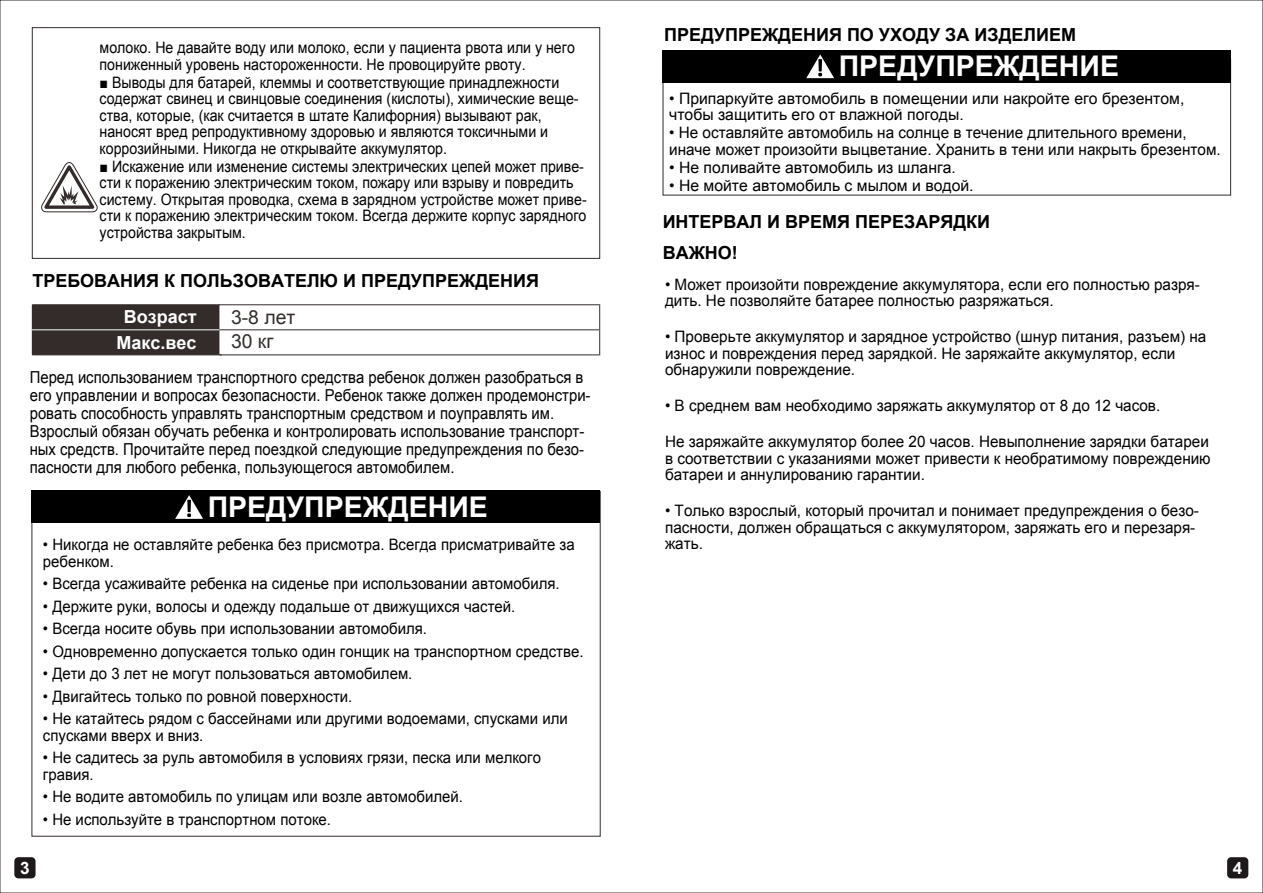
<style>
.page{position:relative;width:1263px;height:893px;background:#fff}
.page>*{position:absolute;margin:0;border:0;box-sizing:border-box;transform-origin:0 0}
.t1{font:700 28.5px "Arial";color:#fff}
.t2{font:19.35px "Arial";color:#332c2b}
.t3{font:700 18px/31.2px "Arial";color:#000}
.t4{font:700 18px "Arial";color:#fff}
.t5{font:700 17.1px "Arial";color:#fefefe}
.t6{font:16.5px/18px "Arial";color:#000;scale:.9 1}
.t7{font:15.75px/16.5px "Arial";color:#000}
.t8{font:15.75px/16.5px "Arial";color:#000;scale:.9 1}
.t9{font:15.75px/16.5px "Arial";color:#000;scale:.95 1}
</style>
<div class="page">
<div style="left:32px;top:27px;width:568px;height:232px;border:1px solid #332c2b"></div>
<svg style="left:41px;top:162px;width:57px;height:51px"></svg>
<hr style="left:32px;top:304px;width:188px;height:1px;background:#332c2b">
<hr style="left:219px;top:304px;width:381px;height:1px;background:#332c2b">
<div style="left:32px;top:305px;width:187px;height:49px;background:#332c2b"></div>
<hr style="left:219px;top:329px;width:381px;height:1px;background:#332c2b">
<svg style="left:599px;top:305px;width:1px;height:49px"></svg>
<hr style="left:32px;top:354px;width:190px;height:1px;background:#332c2b">
<hr style="left:219px;top:354px;width:381px;height:1px;background:#332c2b">
<hr style="left:32px;top:329px;width:187px;height:1px;background:#fefefe">
<div style="left:14px;top:857px;width:22px;height:21px;background:#1d1819;border-radius:4px"></div>
<div style="left:1227px;top:857px;width:21px;height:21px;background:#1d1819;border-radius:4px"></div>
<div style="left:662px;top:50px;width:569px;height:33px;background:#000"></div>
<svg style="left:806px;top:54px;width:28px;height:24px"></svg>
<div style="left:31px;top:491px;width:569px;height:32px;background:#000"></div>
<svg style="left:175px;top:495px;width:28px;height:24px"></svg>
<p class="t8" style="left:100px;top:40px;width:530px">молоко. Не давайте воду или молоко, если у пациента рвота или у него пониженный уровень настороженности. Не провоцируйте рвоту.</p>
<p class="t8" style="left:100px;top:74px;width:534px">■ Выводы для батарей, клеммы и соответствующие принадлежности содержат свинец и свинцовые соединения (кислоты), химические веще&shy;ства, которые, (как считается в штате Калифорния) вызывают рак, наносят вред репродуктивному здоровью и являются токсичными и коррозийными. Никогда не открывайте аккумулятор.</p>
<p class="t8" style="left:100px;top:158px;width:543px">■ Искажение или изменение системы электрических цепей может приве&shy;сти к поражению электрическим током, пожару или взрыву и повредить систему. Открытая проводка, схема в зарядном устройстве может приве&shy;сти к поражению электрическим током. Всегда держите корпус зарядного устройства закрытым.</p>
<p class="t3" style="left:32px;top:266px;width:508px">ТРЕБОВАНИЯ К ПОЛЬЗОВАТЕЛЮ И ПРЕДУПРЕЖДЕНИЯ</p>
<p class="t4" style="left:124px;top:305px;width:74px">Возраст</p>
<p class="t4" style="left:117px;top:330px;width:82px">Макс.вес</p>
<p class="t2" style="left:231px;top:305px;width:66px">3-8 лет</p>
<p class="t2" style="left:231px;top:328px;width:44px">30 кг</p>
<p class="t6" style="left:30px;top:369px;width:625px">Перед использованием транспортного средства ребенок должен разобраться в его управлении и вопросах безопасности. Ребенок также должен продемонстри&shy;ровать способность управлять транспортным средством и поуправлять им.<br>Взрослый обязан обучать ребенка и контролировать использование транспорт&shy;ных средств. Прочитайте перед поездкой следующие предупреждения по безо&shy;пасности для любого ребенка, пользующегося автомобилем.</p>
<h1 class="t1" style="left:208px;top:488px;width:282px">ПРЕДУПРЕЖДЕНИЕ</h1>
<p class="t3" style="left:664px;top:20px;width:413px">ПРЕДУПРЕЖДЕНИЯ ПО УХОДУ ЗА ИЗДЕЛИЕМ</p>
<h1 class="t1" style="left:839px;top:47px;width:282px">ПРЕДУПРЕЖДЕНИЕ</h1>
<p class="t7" style="left:669px;top:90px;width:517px">• Припаркуйте автомобиль в помещении или накройте его брезентом, чтобы защитить его от влажной погоды.</p>
<p class="t7" style="left:669px;top:125px;width:553px">• Не оставляйте автомобиль на солнце в течение длительного времени, иначе может произойти выцветание. Хранить в тени или накрыть брезентом.</p>
<p class="t7" style="left:669px;top:159px;width:288px">• Не поливайте автомобиль из шланга.</p>
<p class="t7" style="left:669px;top:177px;width:306px">• Не мойте автомобиль с мылом и водой.</p>
<p class="t3" style="left:663px;top:207px;width:329px">ИНТЕРВАЛ И ВРЕМЯ ПЕРЕЗАРЯДКИ<br>ВАЖНО!</p>
<p class="t7" style="left:665px;top:276px;width:536px">• Может произойти повреждение аккумулятора, если его полностью разря&shy;дить. Не позволяйте батарее полностью разряжаться.</p>
<p class="t7" style="left:665px;top:328px;width:543px">• Проверьте аккумулятор и зарядное устройство (шнур питания, разъем) на износ и повреждения перед зарядкой. Не заряжайте аккумулятор, если обнаружили повреждение.</p>
<p class="t7" style="left:665px;top:397px;width:497px">• В среднем вам необходимо заряжать аккумулятор от 8 до 12 часов.</p>
<p class="t7" style="left:665px;top:433px;width:547px;text-align:justify">Не заряжайте аккумулятор более 20 часов. Невыполнение зарядки батареи в соответствии с указаниями может привести к необратимому повреждению батареи и аннулированию гарантии.</p>
<p class="t7" style="left:665px;top:502px;width:535px">• Только взрослый, который прочитал и понимает предупреждения о безо&shy;пасности, должен обращаться с аккумулятором, заряжать его и перезаря-</p>
<p class="t9" style="left:43px;top:536px;width:561px">• Никогда не оставляйте ребенка без присмотра. Всегда присматривайте за</p>
<p class="t7" style="left:665px;top:536px;width:39px">жать.</p>
<p class="t9" style="left:43px;top:553px;width:76px">ребенком.</p>
<p class="t9" style="left:43px;top:575px;width:545px">• Всегда усаживайте ребенка на сиденье при использовании автомобиля.</p>
<p class="t9" style="left:43px;top:598px;width:499px">• Держите руки, волосы и одежду подальше от движущихся частей.</p>
<p class="t9" style="left:43px;top:620px;width:406px">• Всегда носите обувь при использовании автомобиля.</p>
<p class="t9" style="left:43px;top:643px;width:571px">• Одновременно допускается только один гонщик на транспортном средстве.</p>
<p class="t9" style="left:43px;top:665px;width:390px">• Дети до 3 лет не могут пользоваться автомобилем.</p>
<p class="t9" style="left:43px;top:688px;width:327px">• Двигайтесь только по ровной поверхности.</p>
<p class="t9" style="left:43px;top:710px;width:554px">• Не катайтесь рядом с бассейнами или другими водоемами, спусками или спусками вверх и вниз.</p>
<p class="t9" style="left:43px;top:750px;width:526px">• Не садитесь за руль автомобиля в условиях грязи, песка или мелкого гравия.</p>
<p class="t9" style="left:43px;top:789px;width:444px">• Не водите автомобиль по улицам или возле автомобилей.</p>
<p class="t9" style="left:43px;top:811px;width:305px">• Не используйте в транспортном потоке.</p>
<p class="t5" style="left:20px;top:856px;width:11px">3</p>
<p class="t5" style="left:1233px;top:857px;width:11px">4</p>
</div>
